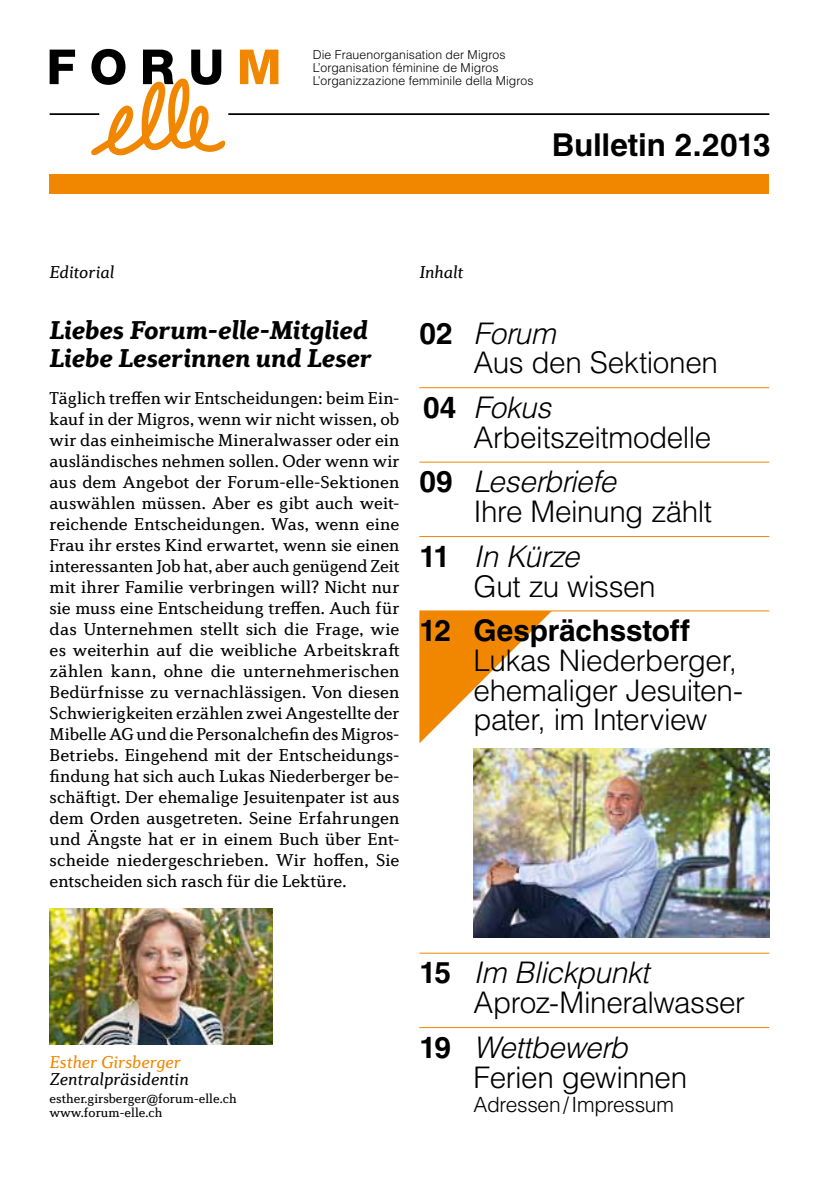
<style>
.page{position:relative;width:819px;height:1191px;background:#fff}
.page>*{position:absolute;margin:0;border:0;box-sizing:border-box;transform-origin:0 0}
.t1{font:700 31.5px "Helvetica";letter-spacing:-.01em;color:#000}
.t2{font:300 29.75px/29.8px "Helvetica";letter-spacing:-.015em;color:#000}
.t3{font:700 29.75px "Helvetica";letter-spacing:-.005em;color:#000}
.t4{font:italic 900 26.25px/28px "Diverda Serif LT Std";letter-spacing:-.01em;color:#000}
.t5{font:300 21px "Helvetica";letter-spacing:-.015em;color:#000}
.t6{font:17.5px/21px "Diverda Serif LT Std";color:#000;text-align:justify}
.t7{font:italic 17.5px "Diverda Serif LT Std";color:#000}
.t8{font:italic 17.5px "Diverda Serif LT Std";color:#f18700}
.t9{font:13.12px/14px "Diverda Serif LT Std";color:#000}
.t10{font:300 12.25px/13px "Helvetica";letter-spacing:.01em;color:#000}
.s1{font-weight:700}
.s2{font-style:italic}
</style>
<div class="page">
<svg style="left:419px;top:611px;width:132px;height:132px"></svg>
<hr style="left:419px;top:387px;width:350px;height:1px;background:#f18700">
<hr style="left:419px;top:462px;width:350px;height:1px;background:#f18700">
<hr style="left:419px;top:536px;width:350px;height:1px;background:#f18700">
<hr style="left:419px;top:610px;width:350px;height:1px;background:#f18700">
<hr style="left:419px;top:952px;width:350px;height:1px;background:#f18700">
<hr style="left:419px;top:1027px;width:350px;height:1px;background:#f18700">
<img style="left:473px;top:749px;width:296px;height:188px">
<img style="left:50px;top:908px;width:223px;height:136px">
<svg style="left:50px;top:50px;width:25px;height:34px"></svg>
<svg style="left:240px;top:50px;width:38px;height:34px"></svg>
<div style="left:50px;top:174px;width:719px;height:19px;background:#f18700"></div>
<svg style="left:91px;top:48px;width:135px;height:108px"></svg>
<hr style="left:50px;top:113px;width:49px;height:2px;background:#000">
<hr style="left:228px;top:113px;width:541px;height:2px;background:#000">
<p class="t10" style="left:313px;top:48px;width:222px">Die Frauenorganisation der Migros<br>L’organisation féminine de Migros<br>L’organizzazione femminile della Migros</p>
<h1 class="t1" style="left:552px;top:125px;width:220px">Bulletin 2.2013</h1>
<p class="t7" style="left:50px;top:261px;width:66px">Editorial</p>
<p class="t7" style="left:419px;top:261px;width:45px">Inhalt</p>
<h3 class="t4" style="left:50px;top:315px;width:323px">Liebes Forum-elle-Mitglied<br>Liebe Leserinnen und Leser</h3>
<p class="t6" style="left:50px;top:387px;width:351px">Täglich treffen wir Entscheidungen: beim Ein&shy;kauf in der Migros, wenn wir nicht wissen, ob wir das einheimische Mineralwasser oder ein ausländisches nehmen sollen. Oder wenn wir aus dem Angebot der Forum-elle-Sektionen auswählen müssen. Aber es gibt auch weit&shy;reichende Entscheidungen. Was, wenn eine Frau ihr erstes Kind erwartet, wenn sie einen interessanten Job hat, aber auch genügend Zeit mit ihrer Familie verbringen will? Nicht nur sie muss eine Entscheidung treffen. Auch für das Unternehmen stellt sich die Frage, wie es weiterhin auf die weibliche Arbeitskraft zählen kann, ohne die unternehmerischen Bedürfnisse zu vernachlässigen. Von diesen Schwierigkeiten erzählen zwei Angestellte der Mibelle AG und die Personalchefin des Migros-Betriebs. Eingehend mit der Entscheidungs&shy;findung hat sich auch Lukas Niederberger be&shy;schäftigt. Der ehemalige Jesuitenpater ist aus dem Orden ausgetreten. Seine Erfahrungen und Ängste hat er in einem Buch über Ent&shy;scheide niedergeschrieben. Wir hoffen, Sie entscheiden sich rasch für die Lektüre.</p>
<h2 class="t2" style="left:473px;top:318px;width:246px;text-indent:-54px"><span class="s1">02</span> <span class="s2">Forum<br></span>Aus den Sektionen</h2>
<h2 class="t2" style="left:473px;top:392px;width:239px;text-indent:-50px"><span class="s1">04</span> <span class="s2">Fokus<br></span>Arbeitszeitmodelle</h2>
<h2 class="t2" style="left:473px;top:466px;width:240px;text-indent:-54px"><span class="s1">09</span> <span class="s2">Leserbriefe<br></span>Ihre Meinung zählt</h2>
<h2 class="t2" style="left:473px;top:541px;width:184px;text-indent:-54px"><span class="s1">11</span> <span class="s2">In Kürze<br></span>Gut zu wissen</h2>
<h2 class="t3" style="left:419px;top:612px;width:272px">12 Gesprächsstoff</h2>
<h2 class="t2" style="left:473px;top:645px;width:271px">Lukas Niederberger, ehemaliger Jesuiten&shy;pater, im Interview</h2>
<p class="t8" style="left:50px;top:1051px;width:133px">Esther Girsberger</p>
<p class="t7" style="left:50px;top:1068px;width:141px">Zentralpräsidentin</p>
<p class="t9" style="left:50px;top:1091px;width:188px">esther.girsberger@forum-elle.ch www.forum-elle.ch</p>
<h2 class="t2" style="left:473px;top:957px;width:273px;text-indent:-54px"><span class="s1">15</span> <span class="s2">Im Blickpunkt<br></span>Aproz-Mineralwasser</h2>
<h2 class="t2" style="left:473px;top:1032px;width:215px;text-indent:-54px"><span class="s1">19</span> <span class="s2">Wettbewerb<br></span>Ferien gewinnen</h2>
<p class="t5" style="left:473px;top:1091px;width:202px">Adressen/Impressum</p>
</div>
